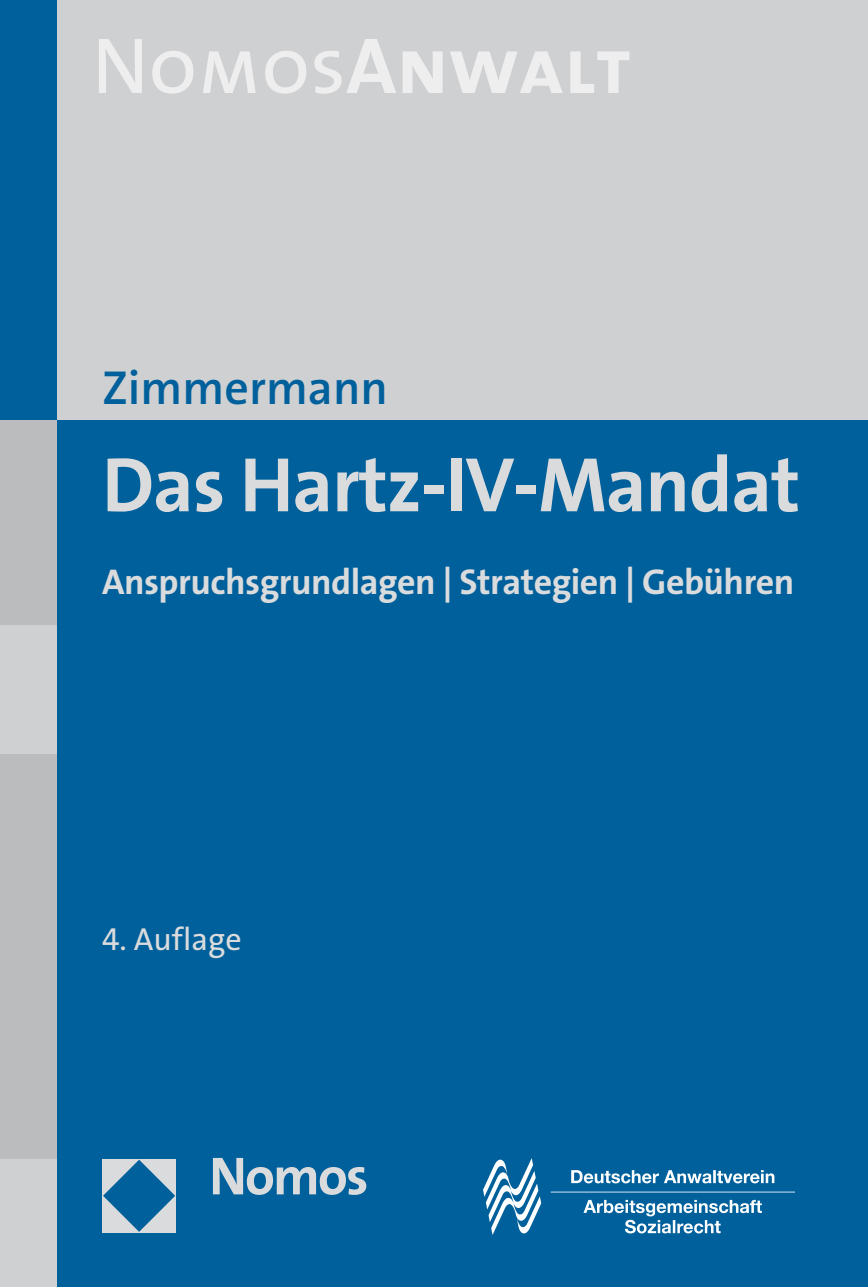
<style>
.page{position:relative;width:868px;height:1287px;background:#fff}
.page>*{position:absolute;margin:0;border:0;box-sizing:border-box;transform-origin:0 0}
.t1{font:80px "The Mix Bold Caps";color:#eeeeef}
.t2{font:700 78px "The Sans Os F";letter-spacing:-.015em;color:#dadbdc}
.t3{font:700 54px "The Sans Os F";letter-spacing:-.035em;color:#dadbdc}
.t4{font:600 48px "The Sans Os F";color:#00609c}
.t5{font:700 36px "The Sans Os F";letter-spacing:-.015em;color:#dadbdc}
.t6{font:32px "The Sans Os F";color:#dadbdc}
.s1{font-family:"The Mix Caps"}
</style>
<div class="page">
<div style="left:51px;top:420px;width:816px;height:867px;background:#00609c"></div>
<div style="left:0;top:625px;width:57px;height:129px;background:#cfd0d2"></div>
<div style="left:0;top:1158px;width:57px;height:129px;background:#cfd0d2"></div>
<div style="left:0;top:420px;width:57px;height:205px;background:#bbbcbe"></div>
<div style="left:0;top:754px;width:57px;height:404px;background:#bbbcbe"></div>
<div style="left:51px;top:0;width:816px;height:420px;background:#cfd0d2"></div>
<div style="left:0;top:0;width:57px;height:420px;background:#00609c"></div>
<div style="left:102px;top:1159px;width:74px;height:73px;background:#dadbdc"></div>
<svg style="left:103px;top:1160px;width:72px;height:72px"></svg>
<img style="left:483px;top:1159px;width:311px;height:76px">
<h1 class="t1" style="left:92px;top:15px;width:540px"><span class="s1">Nomos</span>Anwalt</h1>
<h3 class="t4" style="left:102px;top:356px;width:287px">Zimmermann</h3>
<h2 class="t2" style="left:102px;top:435px;width:699px">Das Hartz-IV-Mandat</h2>
<p class="t5" style="left:102px;top:559px;width:693px">Anspruchsgrundlagen | Strategien | Gebühren</p>
<p class="t6" style="left:102px;top:919px;width:141px">4. Auflage</p>
<h3 class="t3" style="left:209px;top:1141px;width:161px">Nomos</h3>
</div>
